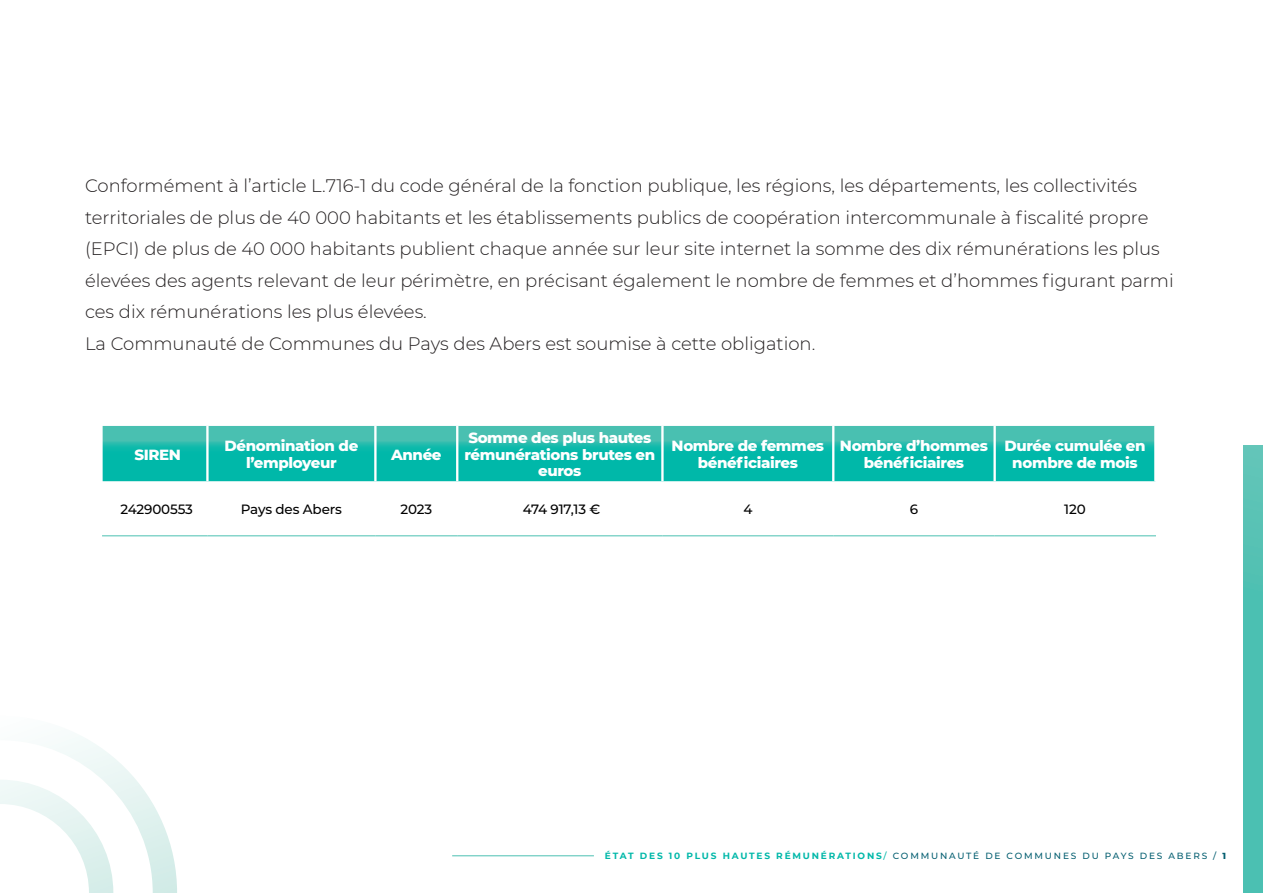
<style>
.page{position:relative;width:1263px;height:893px;background:#fff}
.page>*{position:absolute;margin:0;border:0;box-sizing:border-box;transform-origin:0 0}
.t1{font:300 18px/31.5px "Montserrat";color:#231f20}
.TEXTE_2021{font:800 15px/16.5px "Montserrat";letter-spacing:-.025em;color:#fff;text-align:center}
.GROS_TITRE_2021{font:500 13.5px "Montserrat";letter-spacing:-.015em;color:#000}
.TITRE{font:500 9px "Montserrat";letter-spacing:.2em;color:#055f71}
.s1{font-weight:700;color:#00b8a9}
.s2{color:#00b8a9}
.s3{font-weight:800}
</style>
<div class="page">
<svg style="left:103px;top:426px;width:1051px;height:55px;background:#19baab"></svg>
<hr style="left:102px;top:536px;width:105px;height:1px;background:#4bc0b2">
<hr style="left:206px;top:426px;width:3px;height:55px;background:#fff">
<hr style="left:374px;top:426px;width:3px;height:55px;background:#fff">
<hr style="left:456px;top:426px;width:2px;height:55px;background:#fff">
<hr style="left:661px;top:426px;width:3px;height:55px;background:#fff">
<hr style="left:832px;top:426px;width:2px;height:55px;background:#fff">
<hr style="left:993px;top:426px;width:3px;height:55px;background:#fff">
<hr style="left:207px;top:536px;width:168px;height:1px;background:#4bc0b2">
<hr style="left:375px;top:536px;width:82px;height:1px;background:#4bc0b2">
<hr style="left:457px;top:536px;width:205px;height:1px;background:#4bc0b2">
<hr style="left:662px;top:536px;width:171px;height:1px;background:#4bc0b2">
<hr style="left:833px;top:536px;width:162px;height:1px;background:#4bc0b2">
<hr style="left:995px;top:536px;width:161px;height:1px;background:#4bc0b2">
<svg style="left:0;top:736px;width:177px;height:157px"></svg>
<hr style="left:452px;top:855px;width:142px;height:1px;background:#4bc0b2">
<svg style="left:1243px;top:445px;width:20px;height:448px;background:#4fc0b3"></svg>
<p class="t1" style="left:85px;top:169px;width:1090px">Conformément à l’article L.716-1 du code général de la fonction publique, les régions, les départements, les collectivités territoriales de plus de 40 000 habitants et les établissements publics de coopération intercommunale à fiscalité propre (EPCI) de plus de 40 000 habitants publient chaque année sur leur site internet la somme des dix rémunérations les plus élevées des agents relevant de leur périmètre, en précisant également le nombre de femmes et d’hommes figurant parmi ces dix rémunérations les plus élevées.</p>
<p class="t1" style="left:85px;top:327px;width:732px">La Communauté de Communes du Pays des Abers est soumise à cette obligation.</p>
<p class="TEXTE_2021" style="left:134px;top:445px;width:48px">SIREN</p>
<p class="TEXTE_2021" style="left:224px;top:437px;width:135px">Dénomination de l’employeur</p>
<p class="TEXTE_2021" style="left:391px;top:445px;width:52px">Année</p>
<p class="TEXTE_2021" style="left:464px;top:429px;width:192px">Somme des plus hautes rémunérations brutes en euros</p>
<p class="TEXTE_2021" style="left:672px;top:437px;width:154px">Nombre de femmes bénéficiaires</p>
<p class="TEXTE_2021" style="left:840px;top:437px;width:150px">Nombre d’hommes bénéficiaires</p>
<p class="TEXTE_2021" style="left:1004px;top:437px;width:143px">Durée cumulée en nombre de mois</p>
<p class="GROS_TITRE_2021" style="left:120px;top:499px;width:74px">242900553</p>
<p class="GROS_TITRE_2021" style="left:241px;top:499px;width:103px">Pays des Abers</p>
<p class="GROS_TITRE_2021" style="left:400px;top:499px;width:33px">2023</p>
<p class="GROS_TITRE_2021" style="left:523px;top:499px;width:79px">474 917,13 €</p>
<p class="GROS_TITRE_2021" style="left:743px;top:499px;width:11px">4</p>
<p class="GROS_TITRE_2021" style="left:910px;top:499px;width:10px">6</p>
<p class="GROS_TITRE_2021" style="left:1064px;top:499px;width:23px">120</p>
<p class="TITRE" style="left:605px;top:850px;width:623px"><span class="s1">ÉTAT DES 10 PLUS HAUTES RÉMUNÉRATIONS</span><span class="s2">/</span> COMMUNAUTÉ DE COMMUNES DU PAYS DES ABERS / <span class="s3">1</span></p>
</div>
